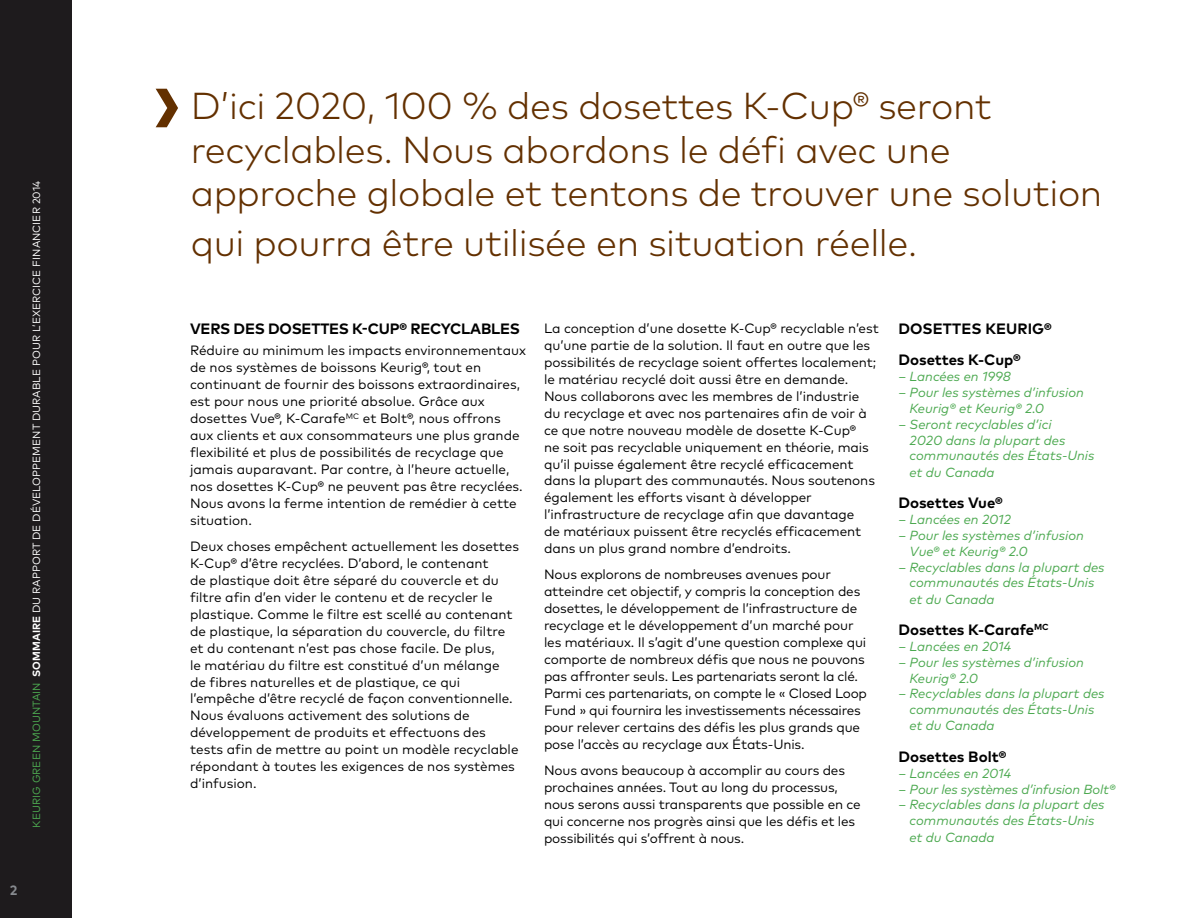
<style>
.page{position:relative;width:1188px;height:918px;background:#fff}
.page>*{position:absolute;margin:0;border:0;box-sizing:border-box;transform-origin:0 0}
.t1{font:300 37.5px/43.5px "Mark OT";letter-spacing:-.01em;color:#633000}
.t2{font:700 15px/31.5px "Mark OT";letter-spacing:-.005em;color:#000}
.t3{font:13.5px/17px "Mark OT";letter-spacing:-.005em;color:#000}
.t4{font:700 13.5px "Mark OT";color:#878a8f}
.t5{font:italic 13.2px/15.9px "Mark OT";color:#4ca950}
.t6{font:10.5px "Mark OT";letter-spacing:.005em;color:#fff}
.s1{color:#4ca950}
.s2{font-weight:700}
</style>
<div class="page">
<svg style="left:156px;top:89px;width:22px;height:38px"></svg>
<div style="left:0;top:0;width:72px;height:918px;background:#1e1b1d"></div>
<p class="t6" style="left:30px;top:828px;width:648px;rotate:-90deg"><span class="s1">KEURIG GREEN MOUNTAIN</span> <span class="s2">SOMMAIRE</span> DU RAPPORT DE DÉVELOPPEMENT DURABLE POUR L’EXERCICE FINANCIER 2014</p>
<p class="t4" style="left:10px;top:881px;width:9px">2</p>
<h1 class="t1" style="left:191px;top:84px;width:913px">D’ici 2020, 100 % des dosettes K-Cup® seront recyclables. Nous abordons le défi avec une approche globale et tentons de trouver une solution</h1>
<h1 class="t1" style="left:191px;top:221px;width:728px">qui pourra être utilisée en situation réelle.</h1>
<p class="t2" style="left:190px;top:312px;width:331px">VERS DES DOSETTES K-CUP® RECYCLABLES</p>
<p class="t3" style="left:190px;top:342px;width:337px">Réduire au minimum les impacts environnementaux de nos systèmes de boissons Keurig®, tout en continuant de fournir des boissons extraordinaires, est pour nous une priorité absolue. Grâce aux dosettes Vue®, K-Carafe<sup>MC</sup> et Bolt®, nous offrons aux clients et aux consommateurs une plus grande flexibilité et plus de possibilités de recyclage que jamais auparavant. Par contre, à l’heure actuelle, nos dosettes K-Cup® ne peuvent pas être recyclées.<br>Nous avons la ferme intention de remédier à cette situation.</p>
<p class="t3" style="left:190px;top:537px;width:331px">Deux choses empêchent actuellement les dosettes K-Cup® d’être recyclées. D’abord, le contenant<br>de plastique doit être séparé du couvercle et du filtre afin d’en vider le contenu et de recycler le plastique. Comme le filtre est scellé au contenant de plastique, la séparation du couvercle, du filtre et du contenant n’est pas chose facile. De plus,<br>le matériau du filtre est constitué d’un mélange de fibres naturelles et de plastique, ce qui l’empêche d’être recyclé de façon conventionnelle.<br>Nous évaluons activement des solutions de développement de produits et effectuons des tests afin de mettre au point un modèle recyclable répondant à toutes les exigences de nos systèmes d’infusion.</p>
<p class="t3" style="left:544px;top:319px;width:336px">La conception d’une dosette K-Cup® recyclable n’est qu’une partie de la solution. Il faut en outre que les possibilités de recyclage soient offertes localement; le matériau recyclé doit aussi être en demande.<br>Nous collaborons avec les membres de l’industrie du recyclage et avec nos partenaires afin de voir à ce que notre nouveau modèle de dosette K-Cup®<br>ne soit pas recyclable uniquement en théorie, mais qu’il puisse également être recyclé efficacement dans la plupart des communautés. Nous soutenons également les efforts visant à développer l’infrastructure de recyclage afin que davantage<br>de matériaux puissent être recyclés efficacement dans un plus grand nombre d’endroits.</p>
<p class="t3" style="left:544px;top:566px;width:324px">Nous explorons de nombreuses avenues pour atteindre cet objectif, y compris la conception des dosettes, le développement de l’infrastructure de recyclage et le développement d’un marché pour les matériaux. Il s’agit d’une question complexe qui comporte de nombreux défis que nous ne pouvons pas affronter seuls. Les partenariats seront la clé.<br>Parmi ces partenariats, on compte le « Closed Loop Fund » qui fournira les investissements nécessaires pour relever certains des défis les plus grands que pose l’accès au recyclage aux États-Unis.</p>
<p class="t3" style="left:544px;top:761px;width:318px">Nous avons beaucoup à accomplir au cours des prochaines années. Tout au long du processus, nous serons aussi transparents que possible en ce qui concerne nos progrès ainsi que les défis et les possibilités qui s’offrent à nous.</p>
<p class="t2" style="left:898px;top:312px;width:155px">DOSETTES KEURIG®<br>Dosettes K-Cup®</p>
<p class="t5" style="left:898px;top:368px;width:114px">– Lancées en 1998</p>
<p class="t5" style="left:910px;top:384px;width:176px;text-indent:-11px">– Pour les systèmes d’infusion<br>Keurig® et Keurig® 2.0</p>
<p class="t5" style="left:910px;top:416px;width:186px;text-indent:-11px">– Seront recyclables d’ici<br>2020 dans la plupart des communautés des États-Unis et du Canada</p>
<p class="t2" style="left:898px;top:487px;width:106px">Dosettes Vue®</p>
<p class="t5" style="left:898px;top:511px;width:114px">– Lancées en 2012</p>
<p class="t5" style="left:910px;top:527px;width:176px;text-indent:-11px">– Pour les systèmes d’infusion<br>Vue® et Keurig® 2.0</p>
<p class="t5" style="left:910px;top:559px;width:196px;text-indent:-11px">– Recyclables dans la plupart des communautés des États-Unis et du Canada</p>
<p class="t2" style="left:898px;top:614px;width:152px">Dosettes K-Carafe<sup>MC</sup></p>
<p class="t5" style="left:898px;top:638px;width:114px">– Lancées en 2014</p>
<p class="t5" style="left:910px;top:654px;width:176px;text-indent:-11px">– Pour les systèmes d’infusion<br>Keurig® 2.0</p>
<p class="t5" style="left:910px;top:686px;width:196px;text-indent:-11px">– Recyclables dans la plupart des communautés des États-Unis et du Canada</p>
<p class="t2" style="left:898px;top:740px;width:109px">Dosettes Bolt®</p>
<p class="t5" style="left:898px;top:765px;width:114px">– Lancées en 2014</p>
<p class="t5" style="left:898px;top:781px;width:218px">– Pour les systèmes d’infusion Bolt®</p>
<p class="t5" style="left:910px;top:797px;width:196px;text-indent:-11px">– Recyclables dans la plupart des communautés des États-Unis et du Canada</p>
</div>
